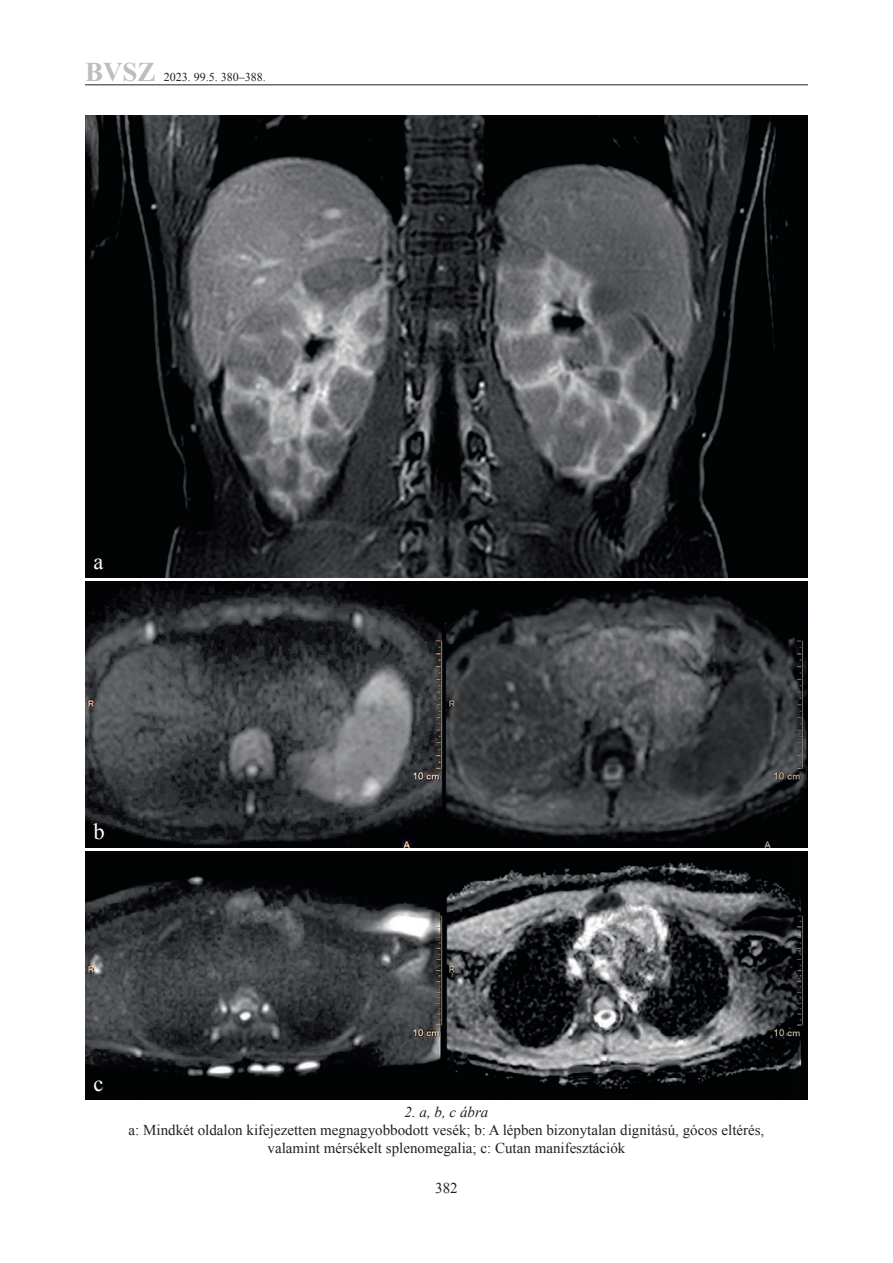
<style>
.page{position:relative;width:893px;height:1263px;background:#fff}
.page>*{position:absolute;margin:0;border:0;box-sizing:border-box;transform-origin:0 0}
.t1{font:700 27px "Times New Roman";color:#bcbdc0}
.Ábraszövegek{font:22.5px "Times New Roman";color:#fff}
.Ábraszövegek-2{font:15px/18px "Times New Roman";color:#231f20;text-align:center}
.Ábraszövegek-3{font:italic 15px "Times New Roman";color:#231f20}
.t2{font:12px "Times New Roman";color:#231f20}
</style>
<div class="page">
<hr style="left:85px;top:85px;width:723px;height:1px;background:#231f20">
<img style="left:85px;top:115px;width:723px;height:462px">
<img style="left:85px;top:582px;width:723px;height:265px">
<img style="left:85px;top:852px;width:723px;height:247px">
<h1 class="t1" style="left:85px;top:53px;width:72px">BVSZ</h1>
<p class="t2" style="left:164px;top:69px;width:103px">2023. 99.5. 380–388.</p>
<p class="Ábraszövegek" style="left:94px;top:546px;width:11px">a</p>
<p class="Ábraszövegek" style="left:94px;top:816px;width:13px">b</p>
<p class="Ábraszövegek" style="left:94px;top:1068px;width:11px">c</p>
<p class="Ábraszövegek-3" style="left:405px;top:1102px;width:85px">2. a, b, c ábra</p>
<p class="Ábraszövegek-2" style="left:129px;top:1121px;width:637px">a: Mindkét oldalon kifejezetten megnagyobbodott vesék; b: A lépben bizonytalan dignitású, gócos eltérés, valamint mérsékelt splenomegalia; c: Cutan manifesztációk</p>
<p class="Ábraszövegek-2" style="left:435px;top:1178px;width:24px">382</p>
</div>
